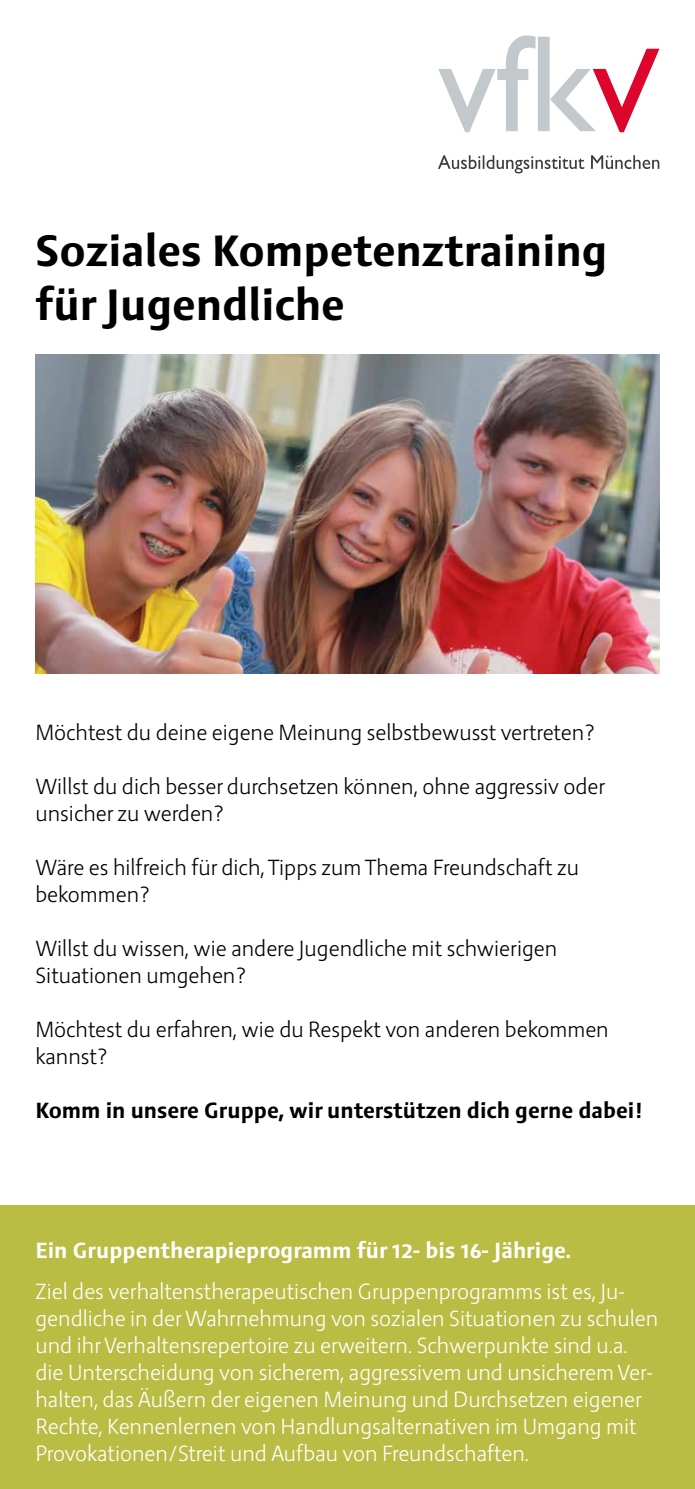
<style>
.page{position:relative;width:695px;height:1489px;background:#fff}
.page>*{position:absolute;margin:0;border:0;box-sizing:border-box;transform-origin:0 0}
.t1{font:700 45px/54px "Aktaion";color:#000}
.t2{font:300 22.5px/27px "Aktaion";color:#fff}
.t3{font:300 22.5px/27px "Aktaion";color:#000}
.t4{font:700 22.5px "Aktaion";color:#000}
.t5{font:700 22.5px "Aktaion";color:#fff}
</style>
<div class="page">
<div style="left:0;top:1205px;width:694px;height:283px;background:#b9bd44"></div>
<svg style="left:438px;top:155px;width:221px;height:18px"></svg>
<svg style="left:438px;top:35px;width:221px;height:97px"></svg>
<img style="left:35px;top:354px;width:624px;height:319px">
<h1 class="t1" style="left:35px;top:226px;width:573px">Soziales Kompetenztraining für Jugendliche</h1>
<p class="t3" style="left:35px;top:719px;width:560px">Möchtest du deine eigene Meinung selbstbewusst vertreten?</p>
<p class="t3" style="left:35px;top:773px;width:571px">Willst du dich besser durchsetzen können, ohne aggressiv oder unsicher zu werden?</p>
<p class="t3" style="left:35px;top:854px;width:545px">Wäre es hilfreich für dich, Tipps zum Thema Freundschaft zu bekommen?</p>
<p class="t3" style="left:35px;top:935px;width:523px">Willst du wissen, wie andere Jugendliche mit schwierigen<br>Situationen umgehen?</p>
<p class="t3" style="left:35px;top:1016px;width:574px">Möchtest du erfahren, wie du Respekt von anderen bekommen kannst?</p>
<p class="t4" style="left:35px;top:1096px;width:608px">Komm in unsere Gruppe, wir unterstützen dich gerne dabei!</p>
<p class="t5" style="left:35px;top:1236px;width:537px">Ein Gruppentherapieprogramm für 12- bis 16- Jährige.</p>
<p class="t2" style="left:35px;top:1278px;width:624px">Ziel des verhaltenstherapeutischen Gruppenprogramms ist es, Ju&shy;gendliche in der Wahrnehmung von sozialen Situationen zu schulen und ihr Verhaltensrepertoire zu erweitern. Schwerpunkte sind u.a. die Unterscheidung von sicherem, aggressivem und unsicherem Ver&shy;halten, das Äußern der eigenen Meinung und Durchsetzen eigener Rechte, Kennenlernen von Handlungsalternativen im Umgang mit Provokationen/Streit und Aufbau von Freundschaften.</p>
</div>
